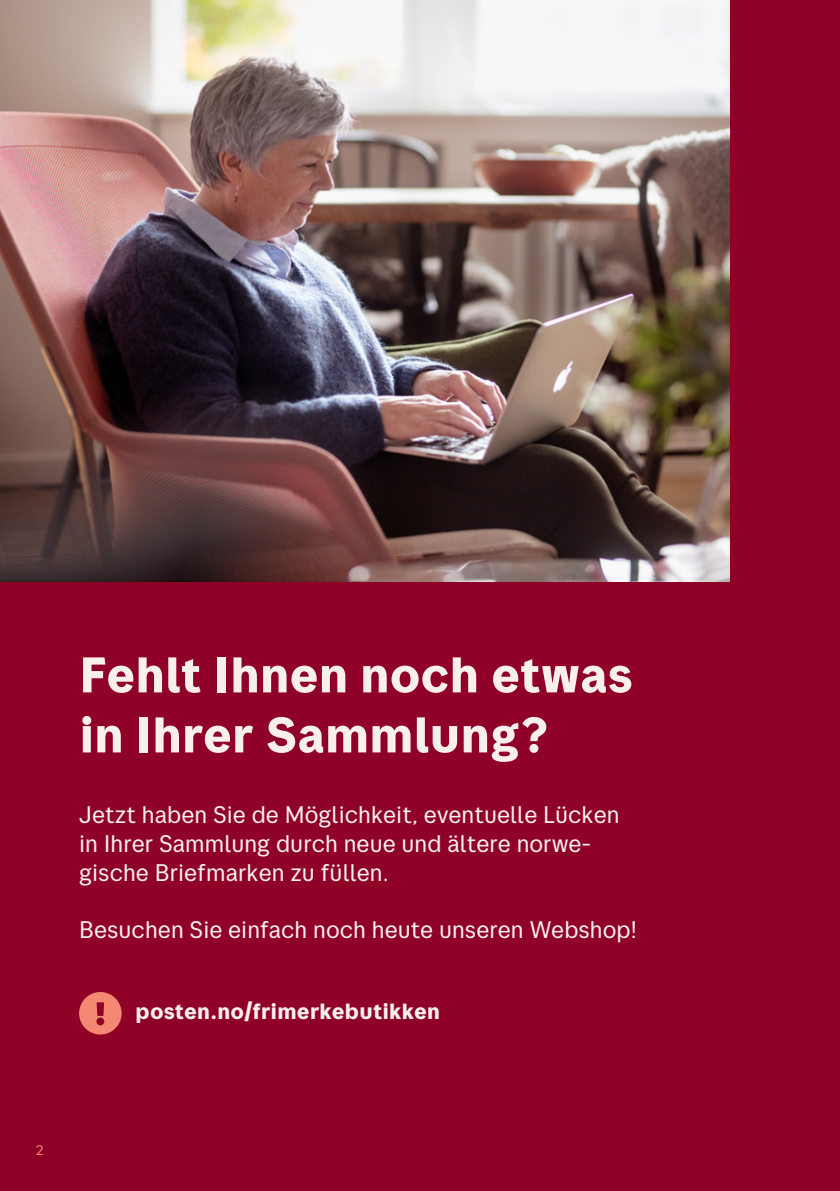
<style>
.page{position:relative;width:840px;height:1191px;background:#fff}
.page>*{position:absolute;margin:0;border:0;box-sizing:border-box;transform-origin:0 0}
.t1{font:700 50px/60px "Posten Sans";color:#f9efed}
.t2{font:24px/28.8px "Posten Sans";color:#f9efed}
.t3{font:700 22px "Posten Sans";letter-spacing:.005em;color:#f9efed}
.t4{font:14px "Posten Sans";color:#f48873}
</style>
<div class="page">
<div style="left:0;top:0;width:839px;height:1191px;background:#8f0127"></div>
<svg style="left:79px;top:992px;width:43px;height:42px"></svg>
<img style="left:0;top:0;width:729px;height:581px">
<h1 class="t1" style="left:79px;top:644px;width:555px">Fehlt Ihnen noch etwas in Ihrer Sammlung?</h1>
<p class="t2" style="left:79px;top:800px;width:541px">Jetzt haben Sie de Möglichkeit, eventuelle Lücken in Ihrer Sammlung durch neue und ältere norwe&shy;gische Briefmarken zu füllen.</p>
<p class="t2" style="left:79px;top:915px;width:558px">Besuchen Sie einfach noch heute unseren Webshop!</p>
<p class="t3" style="left:135px;top:998px;width:306px">posten.no/frimerkebutikken</p>
<p class="t4" style="left:36px;top:1142px;width:10px">2</p>
</div>
